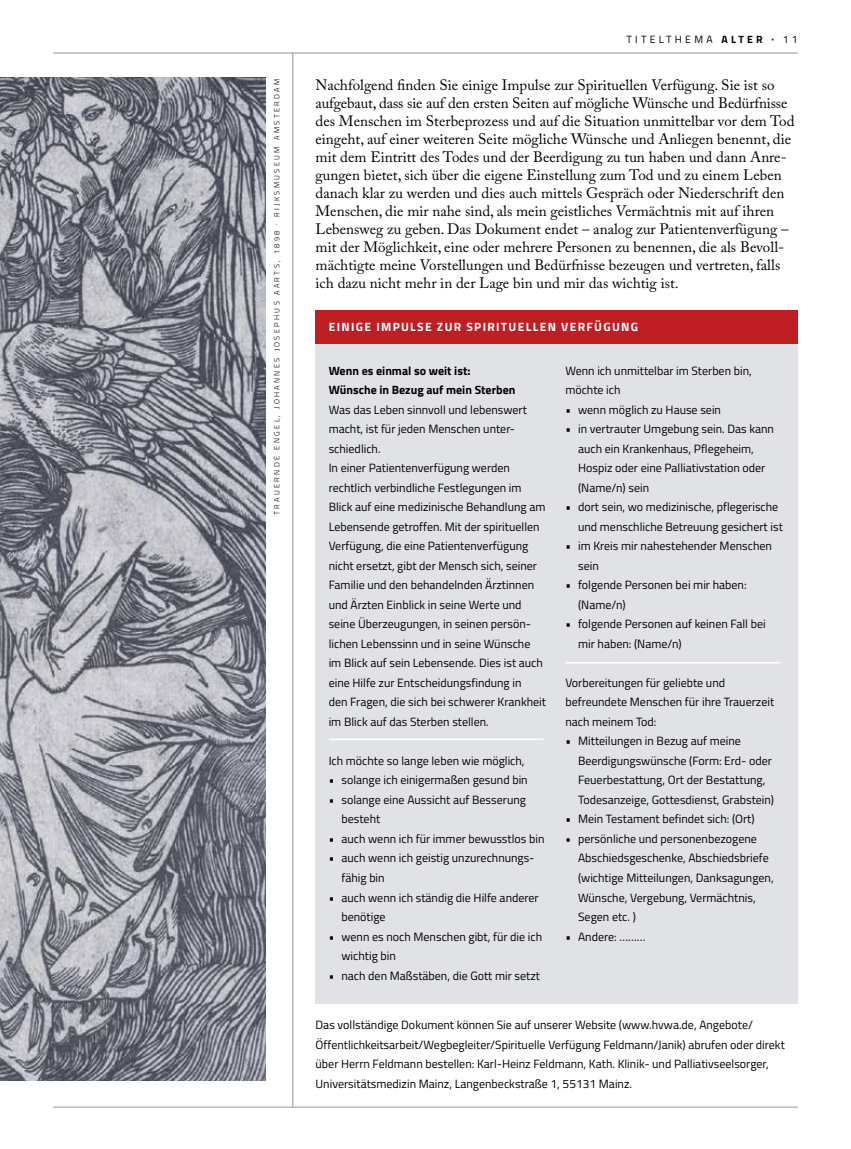
<style>
.page{position:relative;width:851px;height:1149px;background:#fff}
.page>*{position:absolute;margin:0;border:0;box-sizing:border-box;transform-origin:0 0}
.t1{font:15px/18px "Adobe Caslon Pro";color:#000}
.t2{font:12px/19.5px "Titillium";color:#000}
.t3{font:700 12px/19.5px "Titillium";color:#000}
.t4{font:700 12px "Titillium";letter-spacing:.11em;color:#fff}
.t5{font:10.5px "Titillium";letter-spacing:.31em;color:#000}
.t6{font:300 7.5px "Titillium";letter-spacing:.31em;color:#000}
.s1{font-weight:700}
</style>
<div class="page">
<hr style="left:292px;top:53px;width:1px;height:1053px;background:#939598">
<hr style="left:53px;top:53px;width:744px;height:1px;background:#939598">
<hr style="left:53px;top:1106px;width:744px;height:1px;background:#939598">
<div style="left:315px;top:311px;width:482px;height:692px;background:#e0e2e5"></div>
<div style="left:315px;top:310px;width:482px;height:34px;background:#be1f24"></div>
<hr style="left:328px;top:738px;width:215px;height:2px;background:#fff">
<hr style="left:565px;top:661px;width:215px;height:2px;background:#fff">
<img style="left:0;top:77px;width:266px;height:1003px">
<p class="t6" style="left:271px;top:515px;width:438px;rotate:-90deg">TRAUERNDE ENGEL, JOHANNES JOSEPHUS AARTS, 1898 · RIJKSMUSEUM AMSTERDAM</p>
<p class="t5" style="left:626px;top:31px;width:173px">TITELTHEMA <span class="s1">ALTER ·</span> 11</p>
<p class="t1" style="left:315px;top:76px;width:480px">Nachfolgend finden Sie einige Impulse zur Spirituellen Verfügung. Sie ist so aufgebaut, dass sie auf den ersten Seiten auf mögliche Wünsche und Bedürfnisse des Menschen im Sterbeprozess und auf die Situation unmittelbar vor dem Tod eingeht, auf einer weiteren Seite mögliche Wünsche und Anliegen benennt, die mit dem Eintritt des Todes und der Beerdigung zu tun haben und dann Anre&shy;gungen bietet, sich über die eigene Einstellung zum Tod und zu einem Leben danach klar zu werden und dies auch mittels Gespräch oder Niederschrift den Menschen, die mir nahe sind, als mein geistliches Vermächtnis mit auf ihren Lebensweg zu geben. Das Dokument endet – analog zur Patientenverfügung – mit der Möglichkeit, eine oder mehrere Personen zu benennen, die als Bevoll&shy;mächtigte meine Vorstellungen und Bedürfnisse bezeugen und vertreten, falls ich dazu nicht mehr in der Lage bin und mir das wichtig ist.</p>
<p class="t4" style="left:329px;top:318px;width:311px">EINIGE IMPULSE ZUR SPIRITUELLEN VERFÜGUNG</p>
<p class="t3" style="left:328px;top:360px;width:188px">Wenn es einmal so weit ist:<br>Wünsche in Bezug auf mein Sterben</p>
<p class="t2" style="left:328px;top:399px;width:219px">Was das Leben sinnvoll und lebenswert macht, ist für jeden Menschen unter&shy;schiedlich.<br>In einer Patientenverfügung werden rechtlich verbindliche Festlegungen im Blick auf eine medizinische Behandlung am Lebensende getroffen. Mit der spirituellen Verfügung, die eine Patientenverfügung nicht ersetzt, gibt der Mensch sich, seiner Familie und den behandelnden Ärztinnen und Ärzten Einblick in seine Werte und seine Überzeugungen, in seinen persön&shy;lichen Lebenssinn und in seine Wünsche im Blick auf sein Lebensende. Dies ist auch eine Hilfe zur Entscheidungsfindung in<br>den Fragen, die sich bei schwerer Krankheit im Blick auf das Sterben stellen.</p>
<p class="t2" style="left:328px;top:750px;width:197px">Ich möchte so lange leben wie möglich,</p>
<p class="t2" style="left:328px;top:769px;width:200px">• solange ich einigermaßen gesund bin</p>
<p class="t2" style="left:341px;top:789px;width:186px;text-indent:-13px">• solange eine Aussicht auf Besserung besteht</p>
<p class="t2" style="left:328px;top:828px;width:217px">• auch wenn ich für immer bewusstlos bin</p>
<p class="t2" style="left:341px;top:847px;width:193px;text-indent:-13px">• auch wenn ich geistig unzurechnungs&shy;fähig bin</p>
<p class="t2" style="left:341px;top:886px;width:199px;text-indent:-13px">• auch wenn ich ständig die Hilfe anderer benötige</p>
<p class="t2" style="left:341px;top:925px;width:202px;text-indent:-13px">• wenn es noch Menschen gibt, für die ich wichtig bin</p>
<p class="t2" style="left:328px;top:964px;width:213px">• nach den Maßstäben, die Gott mir setzt</p>
<p class="t2" style="left:565px;top:360px;width:188px">Wenn ich unmittelbar im Sterben bin, möchte ich</p>
<p class="t2" style="left:565px;top:399px;width:157px">• wenn möglich zu Hause sein</p>
<p class="t2" style="left:578px;top:418px;width:197px;text-indent:-13px">• in vertrauter Umgebung sein. Das kann auch ein Krankenhaus, Pflegeheim,<br>Hospiz oder eine Palliativstation oder (Name/n) sein</p>
<p class="t2" style="left:578px;top:496px;width:206px;text-indent:-13px">• dort sein, wo medizinische, pflegerische und menschliche Betreuung gesichert ist</p>
<p class="t2" style="left:578px;top:535px;width:195px;text-indent:-13px">• im Kreis mir nahestehender Menschen sein</p>
<p class="t2" style="left:578px;top:574px;width:170px;text-indent:-13px">• folgende Personen bei mir haben: (Name/n)</p>
<p class="t2" style="left:578px;top:613px;width:189px;text-indent:-13px">• folgende Personen auf keinen Fall bei mir haben: (Name/n)</p>
<p class="t2" style="left:565px;top:672px;width:210px">Vorbereitungen für geliebte und befreundete Menschen für ihre Trauerzeit nach meinem Tod:</p>
<p class="t2" style="left:578px;top:730px;width:197px;text-indent:-13px">• Mitteilungen in Bezug auf meine Beerdigungswünsche (Form: Erd- oder Feuerbestattung, Ort der Bestattung, Todesanzeige, Gottesdienst, Grabstein)</p>
<p class="t2" style="left:565px;top:808px;width:191px">• Mein Testament befindet sich: (Ort)</p>
<p class="t2" style="left:578px;top:828px;width:197px;text-indent:-13px">• persönliche und personenbezogene Abschiedsgeschenke, Abschiedsbriefe (wichtige Mitteilungen, Danksagungen, Wünsche, Vergebung, Vermächtnis, Segen etc. )</p>
<p class="t2" style="left:565px;top:925px;width:82px">• Andere: ………</p>
<p class="t2" style="left:315px;top:1014px;width:470px">Das vollständige Dokument können Sie auf unserer Website (www.hvwa.de, Angebote/ Öffentlichkeitsarbeit/Wegbegleiter/Spirituelle Verfügung Feldmann/Janik) abrufen oder direkt über Herrn Feldmann bestellen: Karl-Heinz Feldmann, Kath. Klinik- und Palliativseelsorger, Universitätsmedizin Mainz, Langenbeckstraße 1, 55131 Mainz.</p>
</div>
